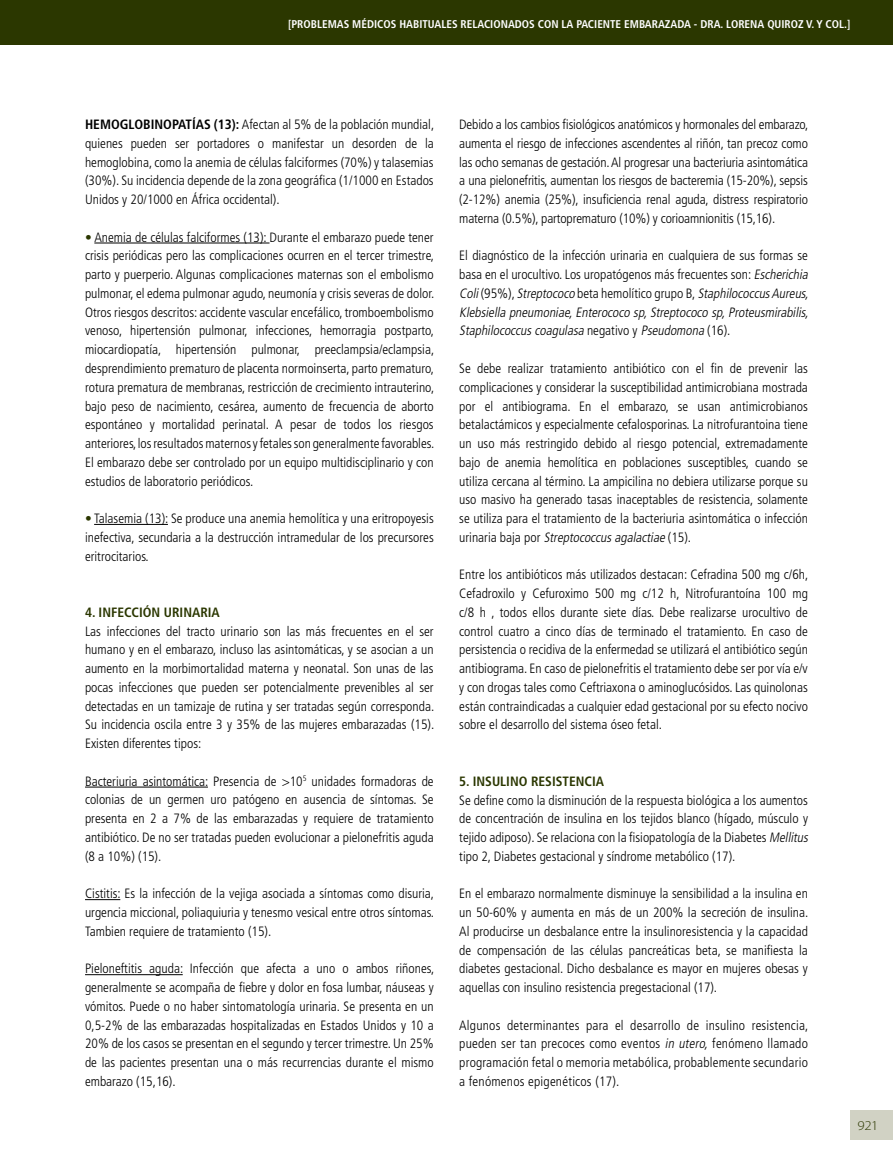
<style>
.page{position:relative;width:893px;height:1170px;background:#fff}
.page>*{position:absolute;margin:0;border:0;box-sizing:border-box;transform-origin:0 0}
.t1{font:300 condensed 13.5px/18.8px "Frutiger";color:#000;text-align:justify}
.t2{font:700 condensed 13.5px "Frutiger";color:#2b3700}
.t3{font:300 13.5px "Myriad Pro";color:#2b3700;scale:1.1 1}
.t4{font:700 condensed 11.25px "Frutiger";color:#fff}
.s1{font-weight:700}
.s2{color:#2b3700}
.s3{font-style:italic}
</style>
<div class="page">
<div style="left:850px;top:1110px;width:43px;height:30px;background:#d1d2c4"></div>
<div style="left:0;top:0;width:893px;height:44px;background:#2b3700"></div>
<hr style="left:94px;top:243px;width:175px;height:1px;background:#000">
<hr style="left:94px;top:524px;width:74px;height:1px;background:#000">
<hr style="left:85px;top:786px;width:123px;height:1px;background:#000">
<hr style="left:85px;top:899px;width:35px;height:1px;background:#000">
<hr style="left:85px;top:974px;width:98px;height:1px;background:#000">
<p class="t4" style="left:288px;top:17px;width:30px">[PROBLEMAS</p>
<p class="t4" style="left:352px;top:17px;width:83px">MÉDICOS HABITUALES</p>
<p class="t4" style="left:461px;top:17px;width:7px">RELAC</p>
<p class="t4" style="left:490px;top:17px;width:142px">IONADOS CON LA PACIENTE EMBARAZA</p>
<p class="t4" style="left:677px;top:17px;width:69px">DA - DRA. LORENA</p>
<p class="t4" style="left:767px;top:17px;width:84px">QUIROZ V. Y COL.]</p>
<p class="t1" style="left:85px;top:115px;width:351px"><span class="s1">HEMOGLOBINOPATÍAS (13):</span> Afectan al 5% de la población mundial, quienes pueden ser portadores o manifestar un desorden de la hemoglobina, como la anemia de células falciformes (70%) y talasemias (30%). Su incidencia depende de la zona geográfica (1/1000 en Estados Unidos y 20/1000 en África occidental).</p>
<p class="t1" style="left:85px;top:228px;width:351px"><span class="s2">•</span> Anemia de células falciformes (13): Durante el embarazo puede tener crisis periódicas pero las complicaciones ocurren en el tercer trimestre, parto y puerperio. Algunas complicaciones maternas son el embolismo pulmonar, el edema pulmonar agudo, neumonía y crisis severas de dolor.<br>Otros riesgos descritos: accidente vascular encefálico, tromboembolismo venoso, hipertensión pulmonar, infecciones, hemorragia postparto, miocardiopatía, hipertensión pulmonar, preeclampsia/eclampsia, desprendimiento prematuro de placenta normoinserta, parto prematuro, rotura prematura de membranas, restricción de crecimiento intrauterino, bajo peso de nacimiento, cesárea, aumento de frecuencia de aborto espontáneo y mortalidad perinatal. A pesar de todos los riesgos anteriores, los resultados maternos y fetales son generalmente favorables.<br>El embarazo debe ser controlado por un equipo multidisciplinario y con estudios de laboratorio periódicos.</p>
<p class="t1" style="left:85px;top:509px;width:350px"><span class="s2">•</span> Talasemia (13): Se produce una anemia hemolítica y una eritropoyesis inefectiva, secundaria a la destrucción intramedular de los precursores eritrocitarios.</p>
<p class="t2" style="left:85px;top:604px;width:135px">4. IN FECCIÓN URINARIA</p>
<p class="t1" style="left:85px;top:621px;width:351px">Las infecciones del tracto urinario son las más frecuentes en el ser humano y en el embarazo, incluso las asintomáticas, y se asocian a un aumento en la morbimortalidad materna y neonatal. Son unas de las pocas infecciones que pueden ser potencialmente prevenibles al ser detectadas en un tamizaje de rutina y ser tratadas según corresponda.<br>Su incidencia oscila entre 3 y 35% de las mujeres embarazadas (15).<br>Existen diferentes tipos:</p>
<p class="t1" style="left:85px;top:771px;width:350px">Bacteriuria asintomática: Presencia de &gt;10<sup>5</sup> unidades formadoras de colonias de un germen uro patógeno en ausencia de síntomas. Se presenta en 2 a 7% de las embarazadas y requiere de tratamiento antibiótico. De no ser tratadas pueden evolucionar a pielonefritis aguda (8 a 10%) (15).</p>
<p class="t1" style="left:85px;top:884px;width:351px">Cistitis: Es la infección de la vejiga asociada a síntomas como disuria, urgencia miccional, poliaquiuria y tenesmo vesical entre otros síntomas.<br>Tambien requiere de tratamiento (15).</p>
<p class="t1" style="left:85px;top:959px;width:351px">Pieloneftitis aguda: Infección que afecta a uno o ambos riñones, generalmente se acompaña de fiebre y dolor en fosa lumbar, náuseas y vómitos. Puede o no haber sintomatología urinaria. Se presenta en un 0,5-2% de las embarazadas hospitalizadas en Estados Unidos y 10 a 20% de los casos se presentan en el segundo y tercer trimestre. Un 25% de las pacientes presentan una o más recurrencias durante el mismo embarazo (15,16).</p>
<p class="t1" style="left:459px;top:115px;width:351px">Debido a los cambios fisiológicos anatómicos y hormonales del embarazo, aumenta el riesgo de infecciones ascendentes al riñón, tan precoz como las ocho semanas de gestación. Al progresar una bacteriuria asintomática a una pielonefritis, aumentan los riesgos de bacteremia (15-20%), sepsis (2-12%) anemia (25%), insuficiencia renal aguda, distress respiratorio materna (0.5%), partoprematuro (10%) y corioamnionitis (15,16).</p>
<p class="t1" style="left:459px;top:246px;width:353px;text-align:left">El diagnóstico de la infección urinaria en cualquiera de sus formas se basa en el urocultivo. Los uropatógenos más frecuentes son: <span class="s3">Escherichia Coli</span>( 9 5 % ) , <span class="s3">Streptococo</span> b e t a h e m o l ít i c o g r u p o B , <span class="s3">StaphilococcusAureus, Klebsiella pneumoniae,Enterococo sp,Streptococo sp,Proteusmirabilis, Staphilococcuscoagulasa</span> n e g a t i v o y <span class="s3">Pseudomona</span> ( 1 6 ) .</p>
<p class="t1" style="left:459px;top:359px;width:350px">Se debe realizar tratamiento antibiótico con el fin de prevenir las complicaciones y considerar la susceptibilidad antimicrobiana mostrada por el antibiograma. En el embarazo, se usan antimicrobianos betalactámicos y especialmente cefalosporinas. La nitrofurantoina tiene un uso más restringido debido al riesgo potencial, extremadamente bajo de anemia hemolítica en poblaciones susceptibles, cuando se utiliza cercana al término. La ampicilina no debiera utilizarse porque su uso masivo ha generado tasas inaceptables de resistencia, solamente se utiliza para el tratamiento de la bacteriuria asintomática o infección u r i n a r i a b a j a p o r <span class="s3">Streptococcusagalactiae</span> ( 1 5 ) .</p>
<p class="t1" style="left:459px;top:565px;width:351px">Entre los antibióticos más utilizados destacan: Cefradina 500 mg c/6h, Cefadroxilo y Cefuroximo 500 mg c/12 h, Nitrofurantoína 100 mg c/8 h , todos ellos durante siete días. Debe realizarse urocultivo de control cuatro a cinco días de terminado el tratamiento. En caso de persistencia o recidiva de la enfermedad se utilizará el antibiótico según antibiograma. En caso de pielonefritis el tratamiento debe ser por vía e/v y con drogas tales como Ceftriaxona o aminoglucósidos. Las quinolonas están contraindicadas a cualquier edad gestacional por su efecto nocivo sobre el desarrollo del sistema óseo fetal.</p>
<p class="t2" style="left:459px;top:773px;width:21px">5. INSUL</p>
<p class="t2" style="left:506px;top:773px;width:98px">INO RESISTENCIA</p>
<p class="t1" style="left:459px;top:790px;width:353px;text-align:left">Se define como la disminución de la respuesta biológica a los aumentos de concentración de insulina en los tejidos blanco (hígado, músculo y tejido adiposo). Se relaciona con la fisiopatología de la Diabetes <span class="s3">Mellitus </span>tipo 2, Diabetes gestacional y síndrome metabólico (17).</p>
<p class="t1" style="left:459px;top:884px;width:351px">En el embarazo normalmente disminuye la sensibilidad a la insulina en un 50-60% y aumenta en más de un 200% la secreción de insulina.<br>Al producirse un desbalance entre la insulinoresistencia y la capacidad de compensación de las células pancreáticas beta, se manifiesta la diabetes gestacional. Dicho desbalance es mayor en mujeres obesas y aquellas con insulino resistencia pregestacional (17).</p>
<p class="t1" style="left:459px;top:1015px;width:351px">Algunos determinantes para el desarrollo de insulino resistencia, pueden ser tan precoces como eventos <span class="s3">in utero,</span> fenómeno llamado programación fetal o memoria metabólica, probablemente secundario a fenómenos epigenéticos (17).</p>
<p class="t3" style="left:857px;top:1117px;width:21px">921</p>
</div>
